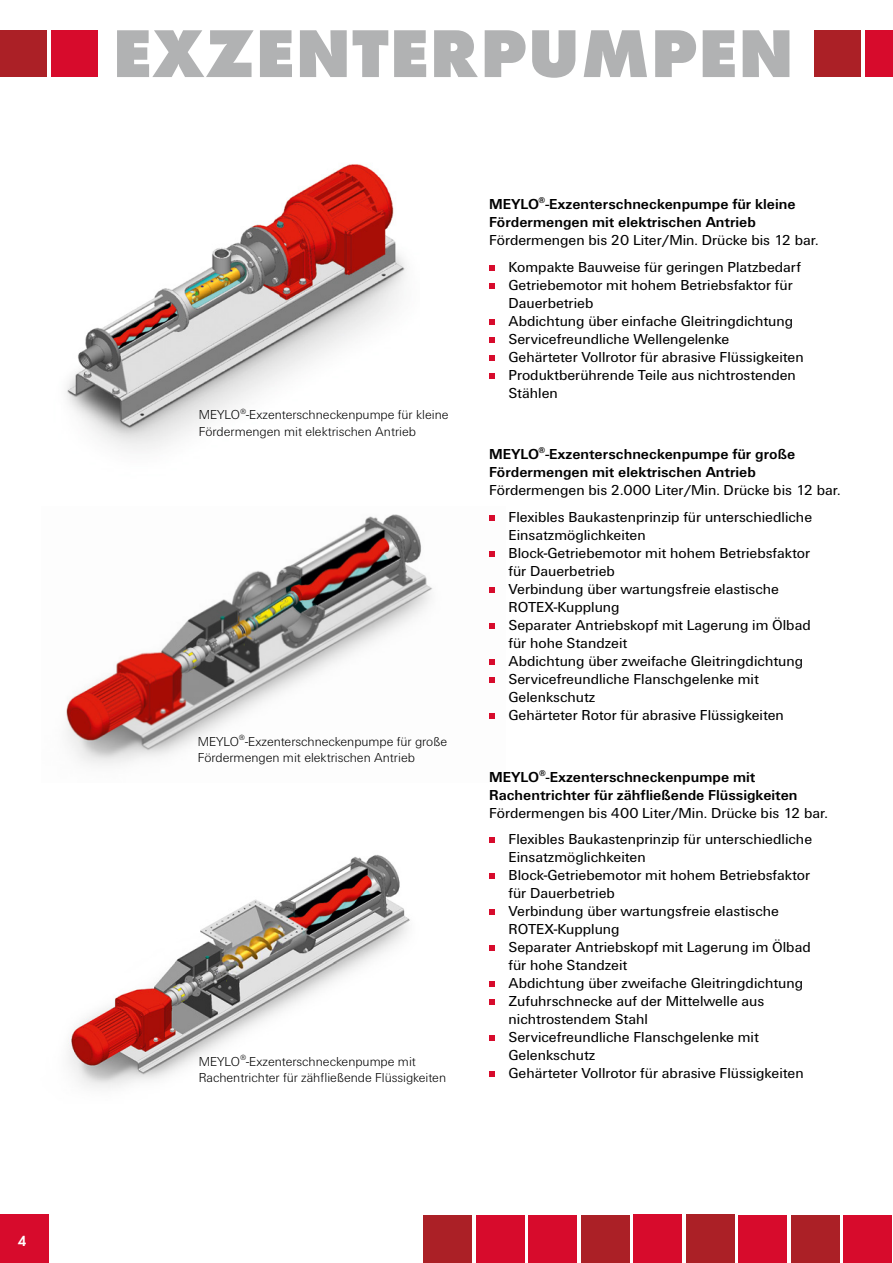
<style>
.page{position:relative;width:893px;height:1263px;background:#fff}
.page>*{position:absolute;margin:0;border:0;box-sizing:border-box;transform-origin:0 0}
.t1{font:800 70.2px "Futura T";letter-spacing:.01em;color:#b1b2b3}
.t2{font:15px/18px "Unitus T";color:#000}
.t3{font:700 15px/18px "Unitus T";color:#000}
.t4{font:600 15px "Futura T";color:#fff}
.t5{font:300 13.5px/16.5px "Unitus T";color:#000}
.s1{font-weight:400}
</style>
<div class="page">
<img style="left:66px;top:514px;width:429px;height:251px">
<div style="left:739px;top:1215px;width:48px;height:48px;background:#d70b2c"></div>
<div style="left:844px;top:1215px;width:48px;height:48px;background:#d70b2c"></div>
<div style="left:476px;top:1215px;width:48px;height:48px;background:#d70b2c"></div>
<div style="left:424px;top:1215px;width:48px;height:48px;background:#ab2026"></div>
<div style="left:791px;top:1215px;width:48px;height:48px;background:#ab2026"></div>
<div style="left:529px;top:1215px;width:48px;height:48px;background:#d70b2c"></div>
<div style="left:581px;top:1215px;width:48px;height:48px;background:#ab2026"></div>
<div style="left:634px;top:1215px;width:48px;height:48px;background:#d70b2c"></div>
<div style="left:686px;top:1215px;width:48px;height:48px;background:#ab2026"></div>
<svg style="left:489px;top:265px;width:5px;height:5px"></svg>
<svg style="left:489px;top:283px;width:5px;height:5px"></svg>
<svg style="left:489px;top:319px;width:5px;height:5px"></svg>
<svg style="left:489px;top:337px;width:5px;height:5px"></svg>
<svg style="left:489px;top:355px;width:5px;height:5px"></svg>
<svg style="left:489px;top:373px;width:5px;height:5px"></svg>
<svg style="left:489px;top:515px;width:5px;height:5px"></svg>
<svg style="left:489px;top:551px;width:5px;height:5px"></svg>
<svg style="left:489px;top:587px;width:5px;height:5px"></svg>
<svg style="left:489px;top:623px;width:5px;height:5px"></svg>
<svg style="left:489px;top:659px;width:5px;height:5px"></svg>
<svg style="left:489px;top:677px;width:5px;height:5px"></svg>
<svg style="left:489px;top:713px;width:5px;height:5px"></svg>
<svg style="left:489px;top:837px;width:5px;height:5px"></svg>
<svg style="left:489px;top:873px;width:5px;height:5px"></svg>
<svg style="left:489px;top:909px;width:5px;height:5px"></svg>
<svg style="left:489px;top:945px;width:5px;height:5px"></svg>
<svg style="left:489px;top:981px;width:5px;height:5px"></svg>
<svg style="left:489px;top:999px;width:5px;height:5px"></svg>
<svg style="left:489px;top:1035px;width:5px;height:5px"></svg>
<svg style="left:489px;top:1071px;width:5px;height:5px"></svg>
<div style="left:0;top:1215px;width:48px;height:48px;background:#d70b2c"></div>
<img style="left:66px;top:164px;width:341px;height:286px">
<img style="left:68px;top:854px;width:342px;height:234px">
<div style="left:814px;top:30px;width:47px;height:47px;background:#ab2026"></div>
<div style="left:866px;top:30px;width:27px;height:47px;background:#d70b2c"></div>
<div style="left:0;top:30px;width:47px;height:47px;background:#ab2026"></div>
<div style="left:51px;top:30px;width:47px;height:47px;background:#d70b2c"></div>
<p class="t4" style="left:18px;top:1232px;width:10px">4</p>
<p class="t1" style="left:112px;top:12px;width:683px">EXZENTERPUMPEN</p>
<p class="t5" style="left:199px;top:406px;width:251px">MEYLO<sup>®</sup>-Exzenterschneckenpumpe für kleine<br>Fördermengen mit elektrischen Antrieb</p>
<p class="t5" style="left:198px;top:732px;width:251px">MEYLO<sup>®</sup>-Exzenterschneckenpumpe für große<br>Fördermengen mit elektrischen Antrieb</p>
<p class="t5" style="left:199px;top:1052px;width:249px">MEYLO<sup>®</sup>-Exzenterschneckenpumpe mit<br>Rachentrichter für zähfließende Flüssigkeiten</p>
<p class="t3" style="left:489px;top:195px;width:331px">MEYLO<sup>®</sup>-Exzenterschneckenpumpe für kleine<br>Fördermengen mit elektrischen Antrieb<br><span class="s1">Fördermengen bis 20 Liter/Min. Drücke bis 12 bar.</span></p>
<p class="t2" style="left:508px;top:258px;width:297px">Kompakte Bauweise für geringen Platzbedarf Getriebemotor mit hohem Betriebsfaktor für Dauerbetrieb<br>Abdichtung über einfache Gleitringdichtung Servicefreundliche Wellengelenke<br>Gehärteter Vollrotor für abrasive Flüssigkeiten Produktberührende Teile aus nichtrostenden Stählen</p>
<p class="t3" style="left:489px;top:445px;width:353px">MEYLO<sup>®</sup>-Exzenterschneckenpumpe für große<br>Fördermengen mit elektrischen Antrieb<br><span class="s1">Fördermengen bis 2.000 Liter/Min. Drücke bis 12 bar.</span></p>
<p class="t2" style="left:508px;top:508px;width:305px">Flexibles Baukastenprinzip für unterschiedliche Einsatzmöglichkeiten<br>Block-Getriebemotor mit hohem Betriebsfaktor für Dauerbetrieb<br>Verbindung über wartungsfreie elastische ROTEX-Kupplung<br>Separater Antriebskopf mit Lagerung im Ölbad für hohe Standzeit<br>Abdichtung über zweifache Gleitringdichtung Servicefreundliche Flanschgelenke mit Gelenkschutz<br>Gehärteter Rotor für abrasive Flüssigkeiten</p>
<p class="t3" style="left:489px;top:767px;width:340px">MEYLO<sup>®</sup>-Exzenterschneckenpumpe mit<br>Rachentrichter für zähfließende Flüssigkeiten<br><span class="s1">Fördermengen bis 400 Liter/Min. Drücke bis 12 bar.</span></p>
<p class="t2" style="left:508px;top:830px;width:305px">Flexibles Baukastenprinzip für unterschiedliche Einsatzmöglichkeiten<br>Block-Getriebemotor mit hohem Betriebsfaktor für Dauerbetrieb<br>Verbindung über wartungsfreie elastische ROTEX-Kupplung<br>Separater Antriebskopf mit Lagerung im Ölbad für hohe Standzeit<br>Abdichtung über zweifache Gleitringdichtung Zufuhrschnecke auf der Mittelwelle aus nichtrostendem Stahl<br>Servicefreundliche Flanschgelenke mit Gelenkschutz<br>Gehärteter Vollrotor für abrasive Flüssigkeiten</p>
</div>
